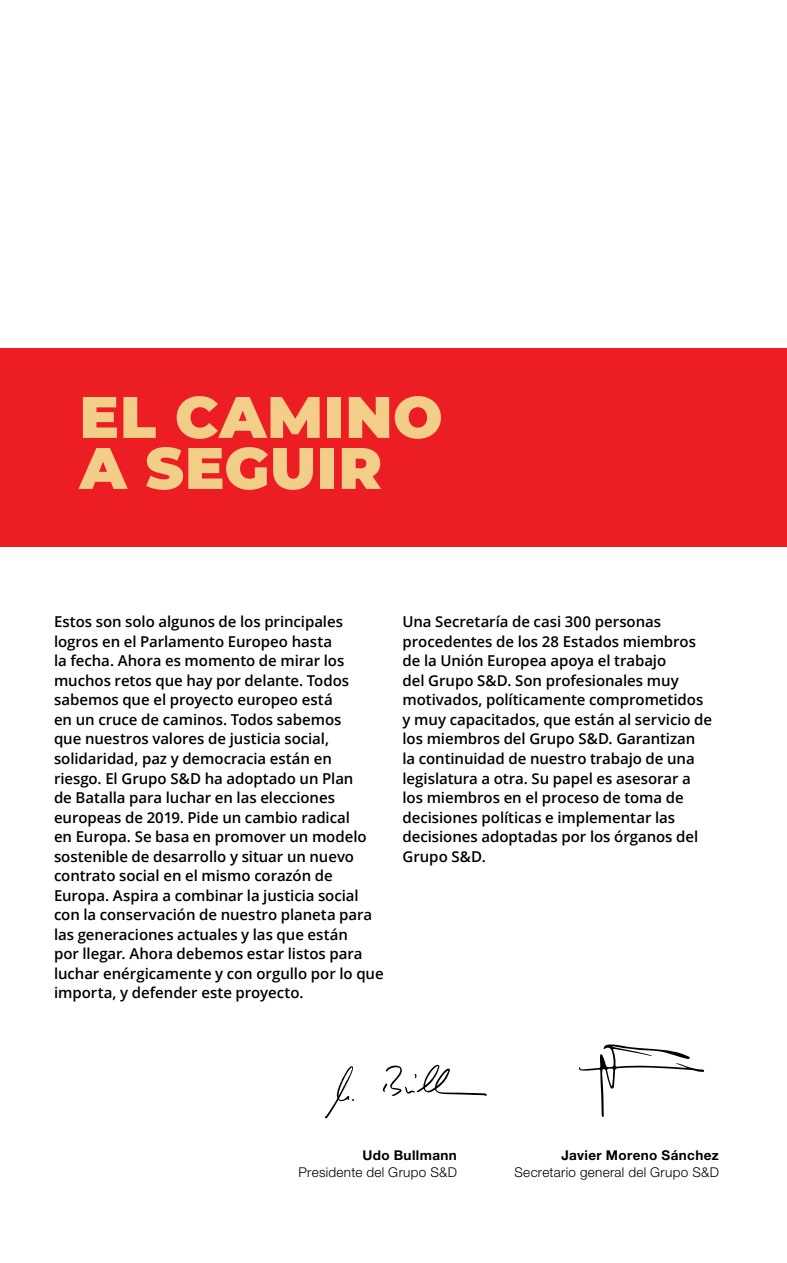
<style>
.page{position:relative;width:787px;height:1263px;background:#fff}
.page>*{position:absolute;margin:0;border:0;box-sizing:border-box;transform-origin:0 0}
.t1{font:900 58.5px/51px "Montserrat";letter-spacing:.015em;color:#f2ce89}
.t2{font:600 15px/19.5px "Open Sans";letter-spacing:-.005em;color:#000}
.t3{font:300 13.5px "Helvetica Neue LT Std";letter-spacing:.02em;color:#000}
.t4{font:700 13.5px "Helvetica Neue LT Std";letter-spacing:.03em;color:#000}
</style>
<div class="page">
<div style="left:0;top:349px;width:787px;height:198px;background:#ed1d24"></div>
<svg style="left:579px;top:1044px;width:125px;height:73px"></svg>
<svg style="left:383px;top:1064px;width:104px;height:32px"></svg>
<svg style="left:325px;top:1066px;width:29px;height:52px"></svg>
<h1 class="t1" style="left:80px;top:388px;width:364px">EL CAMINO<br>A SEGUIR</h1>
<p class="t2" style="left:54px;top:612px;width:331px">Estos son solo algunos de los principales logros en el Parlamento Europeo hasta<br>la fecha. Ahora es momento de mirar los muchos retos que hay por delante. Todos sabemos que el proyecto europeo está<br>en un cruce de caminos. Todos sabemos<br>que nuestros valores de justicia social, solidaridad, paz y democracia están en<br>riesgo. El Grupo S&amp;D ha adoptado un Plan<br>de Batalla para luchar en las elecciones europeas de 2019. Pide un cambio radical<br>en Europa. Se basa en promover un modelo sostenible de desarrollo y situar un nuevo contrato social en el mismo corazón de Europa. Aspira a combinar la justicia social con la conservación de nuestro planeta para las generaciones actuales y las que están<br>por llegar. Ahora debemos estar listos para luchar enérgicamente y con orgullo por lo que importa, y defender este proyecto.</p>
<p class="t2" style="left:402px;top:612px;width:311px">Una Secretaría de casi 300 personas procedentes de los 28 Estados miembros de la Unión Europea apoya el trabajo<br>del Grupo S&amp;D. Son profesionales muy motivados, políticamente comprometidos y muy capacitados, que están al servicio de los miembros del Grupo S&amp;D. Garantizan<br>la continuidad de nuestro trabajo de una legislatura a otra. Su papel es asesorar a los miembros en el proceso de toma de decisiones políticas e implementar las decisiones adoptadas por los órganos del Grupo S&amp;D.</p>
<p class="t4" style="left:362px;top:1147px;width:96px">Udo Bullmann</p>
<p class="t3" style="left:298px;top:1164px;width:160px">Presidente del Grupo S&amp;D</p>
<p class="t4" style="left:561px;top:1147px;width:159px">Javier Moreno Sánchez</p>
<p class="t3" style="left:514px;top:1164px;width:206px">Secretario general del Grupo S&amp;D</p>
</div>
